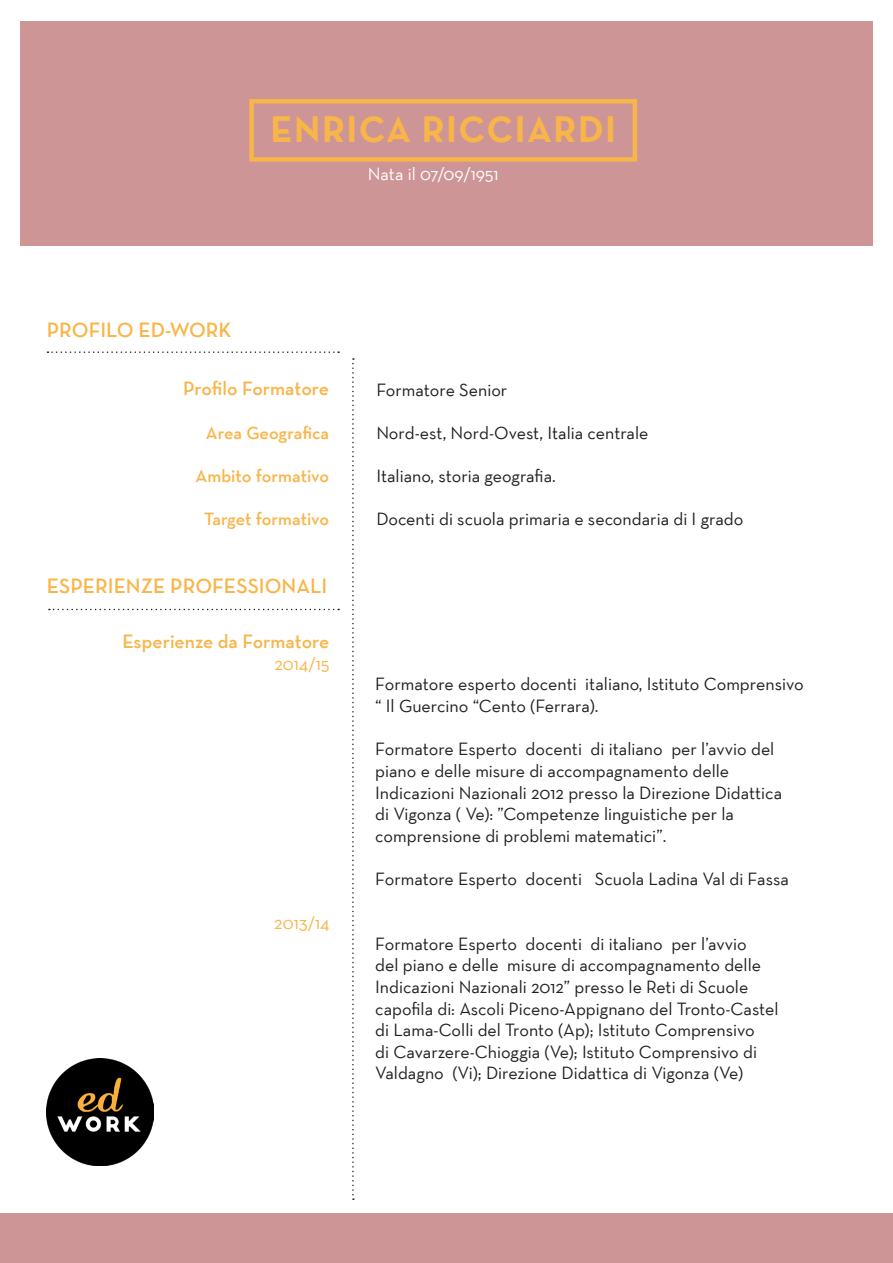
<style>
.page{position:relative;width:893px;height:1263px;background:#fff}
.page>*{position:absolute;margin:0;border:0;box-sizing:border-box;transform-origin:0 0}
.t1{font:700 37.5px "Neutra Text";letter-spacing:.04em;color:#f8b549}
.t2{font:600 21px "Neutra Text";color:#f8b549}
.t3{font:600 19.5px "Neutra Text";color:#f8b549}
.t4{font:18px/21.6px "Neutra Text";color:#231f20}
.t5{font:600 18px "Neutra Text";letter-spacing:-.005em;color:#f8b549}
.t6{font:18px "Neutra Text";color:#fff}
.t7{font:18px "Neutra Text";color:#f8b549}
</style>
<div class="page">
<div style="left:20px;top:21px;width:853px;height:225px;background:#ce9596"></div>
<div style="left:0;top:1213px;width:893px;height:50px;background:#ce9596"></div>
<div style="left:249px;top:99px;width:388px;height:63px;border:4px solid #f8b549"></div>
<svg style="left:48px;top:351px;width:291px;height:2px"></svg>
<svg style="left:49px;top:609px;width:290px;height:1px"></svg>
<svg style="left:352px;top:358px;width:2px;height:842px"></svg>
<img style="left:47px;top:1059px;width:106px;height:106px">
<p class="t1" style="left:270px;top:106px;width:347px">ENRICA RICCIARDI</p>
<p class="t6" style="left:368px;top:163px;width:132px">Nata il 07/09/1951</p>
<p class="t2" style="left:47px;top:317px;width:187px">PROFILO ED-WORK</p>
<p class="t3" style="left:183px;top:377px;width:147px">Profilo Formatore</p>
<p class="t5" style="left:206px;top:421px;width:125px">Area Geografica</p>
<p class="t5" style="left:196px;top:464px;width:135px">Ambito formativo</p>
<p class="t5" style="left:204px;top:508px;width:126px">Target formativo</p>
<p class="t2" style="left:47px;top:573px;width:282px">ESPERIENZE PROFESSIONALI</p>
<p class="t3" style="left:122px;top:630px;width:209px">Esperienze da Formatore</p>
<p class="t7" style="left:274px;top:653px;width:57px">2014/15</p>
<p class="t7" style="left:274px;top:912px;width:57px">2013/14</p>
<p class="t4" style="left:376px;top:378px;width:133px">Formatore Senior</p>
<p class="t4" style="left:376px;top:422px;width:274px">Nord-est, Nord-Ovest, Italia centrale</p>
<p class="t4" style="left:376px;top:465px;width:181px">Italiano, storia geografia.</p>
<p class="t4" style="left:376px;top:508px;width:369px">Docenti di scuola primaria e secondaria di I grado</p>
<p class="t4" style="left:375px;top:673px;width:430px">Formatore esperto docenti italiano, Istituto Comprensivo “ Il Guercino “Cento (Ferrara).</p>
<p class="t4" style="left:375px;top:738px;width:401px">Formatore Esperto docenti di italiano per l’avvio del piano e delle misure di accompagnamento delle</p>
<p class="t4" style="left:375px;top:781px;width:408px">Indicazioni Nazionali 2012 presso la Direzione Didattica di Vigonza ( Ve): ”Competenze linguistiche per la comprensione di problemi matematici”.</p>
<p class="t4" style="left:375px;top:868px;width:415px">Formatore Esperto docenti Scuola Ladina Val di Fassa</p>
<p class="t4" style="left:375px;top:932px;width:405px">Formatore Esperto docenti di italiano per l’avvio<br>del piano e delle misure di accompagnamento delle Indicazioni Nazionali 2012” presso le Reti di Scuole capofila di: Ascoli Piceno-Appignano del Tronto-Castel di Lama-Colli del Tronto (Ap); Istituto Comprensivo<br>di Cavarzere-Chioggia (Ve); Istituto Comprensivo di Valdagno (Vi); Direzione Didattica di Vigonza (Ve)</p>
</div>
